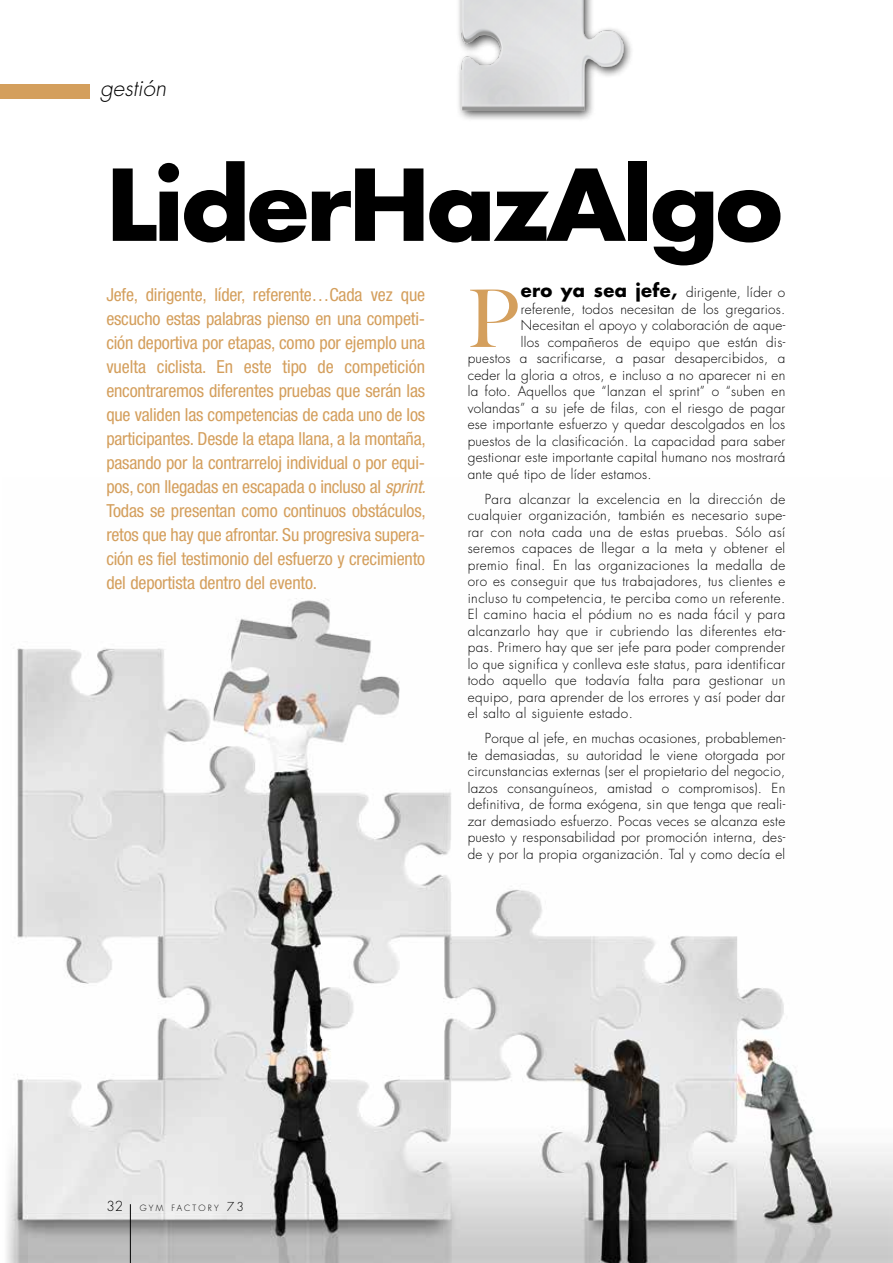
<style>
.page{position:relative;width:893px;height:1263px;background:#fff}
.page>*{position:absolute;margin:0;border:0;box-sizing:border-box;transform-origin:0 0}
.t1{font:700 96px "Futura Std";letter-spacing:-.03em;color:#000;scale:1.05 1}
.t2{font:500 79.5px "Big Caslon";color:#d49f5d}
.t3{font:italic 300 22.5px "Futura Std";color:#000}
.t4{font:condensed 18px/24px "Helvetica Neue LT Std";letter-spacing:-.01em;color:#d49f5d;text-align:justify}
.t5{font:300 13.5px/16.5px "Futura Std";letter-spacing:.02em;color:#000;text-align:justify}
.t6{font:300 8.4px "Futura Std";letter-spacing:.255em;color:#000}
.s1{font-style:italic}
.s2{font-weight:700;font-size:18px}
.s3{font-size:13.5px}
.s4{font-size:12px}
</style>
<div class="page">
<img style="left:6px;top:598px;width:887px;height:665px">
<hr style="left:130px;top:1204px;width:1px;height:59px;background:#000">
<div style="left:0;top:85px;width:90px;height:14px;background:#d49f5d"></div>
<div style="left:456px;top:0;width:178px;height:122px;background:#000;opacity:.75"></div>
<img style="left:456px;top:0;width:173px;height:122px">
<h3 class="t3" style="left:100px;top:74px;width:67px">gestión</h3>
<h1 class="t1" style="left:106px;top:141px;width:646px">LiderHazAlgo</h1>
<p class="t4" style="left:106px;top:283px;width:321px">Jefe, dirigente, líder, referente…Cada vez que escucho estas palabras pienso en una competi&shy;ción deportiva por etapas, como por ejemplo una vuelta ciclista. En este tipo de competición encontraremos diferentes pruebas que serán las que validen las competencias de cada uno de los participantes. Desde la etapa llana, a la montaña, pasando por la contrarreloj individual o por equi&shy;pos, con llegadas en escapada o incluso al <span class="s1">sprint.<br></span>Todas se presentan como continuos obstáculos, retos que hay que afrontar. Su progresiva supera&shy;ción es fiel testimonio del esfuerzo y crecimiento del deportista dentro del evento.</p>
<h2 class="t2" style="left:467px;top:254px;width:54px">P</h2>
<p class="t5" style="left:521px;top:285px;width:266px"><span class="s2">ero ya sea jefe,</span> dirigente, líder o</p>
<p class="t5" style="left:521px;top:301px;width:266px">referente, todos necesitan de los gregarios.</p>
<p class="t5" style="left:521px;top:318px;width:266px">Necesitan el apoyo y colaboración de aque-</p>
<p class="t5" style="left:521px;top:334px;width:266px">llos compañeros de equipo que están dis-</p>
<p class="t5" style="left:468px;top:351px;width:319px">puestos a sacrificarse, a pasar desapercibidos, a</p>
<p class="t5" style="left:468px;top:367px;width:319px">ceder la gloria a otros, e incluso a no aparecer ni en</p>
<p class="t5" style="left:468px;top:384px;width:319px">la foto. Aquellos que “lanzan el sprint” o “suben en</p>
<p class="t5" style="left:468px;top:400px;width:319px">volandas” a su jefe de filas, con el riesgo de pagar</p>
<p class="t5" style="left:468px;top:417px;width:319px">ese importante esfuerzo y quedar descolgados en los</p>
<p class="t5" style="left:468px;top:433px;width:319px">puestos de la clasificación. La capacidad para saber</p>
<p class="t5" style="left:468px;top:450px;width:319px">gestionar este importante capital humano nos mostrará</p>
<p class="t5" style="left:468px;top:466px;width:185px">ante qué tipo de líder estamos.</p>
<p class="t5" style="left:468px;top:491px;width:319px;text-indent:17px">Para alcanzar la excelencia en la dirección de cualquier organización, también es necesario supe&shy;rar con nota cada una de estas pruebas. Sólo así seremos capaces de llegar a la meta y obtener el premio final. En las organizaciones la medalla de oro es conseguir que tus trabajadores, tus clientes e incluso tu competencia, te perciba como un referente.<br>El camino hacia el pódium no es nada fácil y para alcanzarlo hay que ir cubriendo las diferentes eta&shy;pas. Primero hay que ser jefe para poder comprender lo que significa y conlleva este status, para identificar todo aquello que todavía falta para gestionar un equipo, para aprender de los errores y así poder dar el salto al siguiente estado.</p>
<p class="t5" style="left:468px;top:731px;width:319px;text-indent:17px">Porque al jefe, en muchas ocasiones, probablemen&shy;te demasiadas, su autoridad le viene otorgada por circunstancias externas (ser el propietario del negocio, lazos consanguíneos, amistad o compromisos). En definitiva, de forma exógena, sin que tenga que reali&shy;zar demasiado esfuerzo. Pocas veces se alcanza este puesto y responsabilidad por promoción interna, des&shy;de y por la propia organización. Tal y como decía el</p>
<p class="t6" style="left:106px;top:1203px;width:139px"><span class="s3">32</span> GYM FACTORY <span class="s4">73</span></p>
</div>
